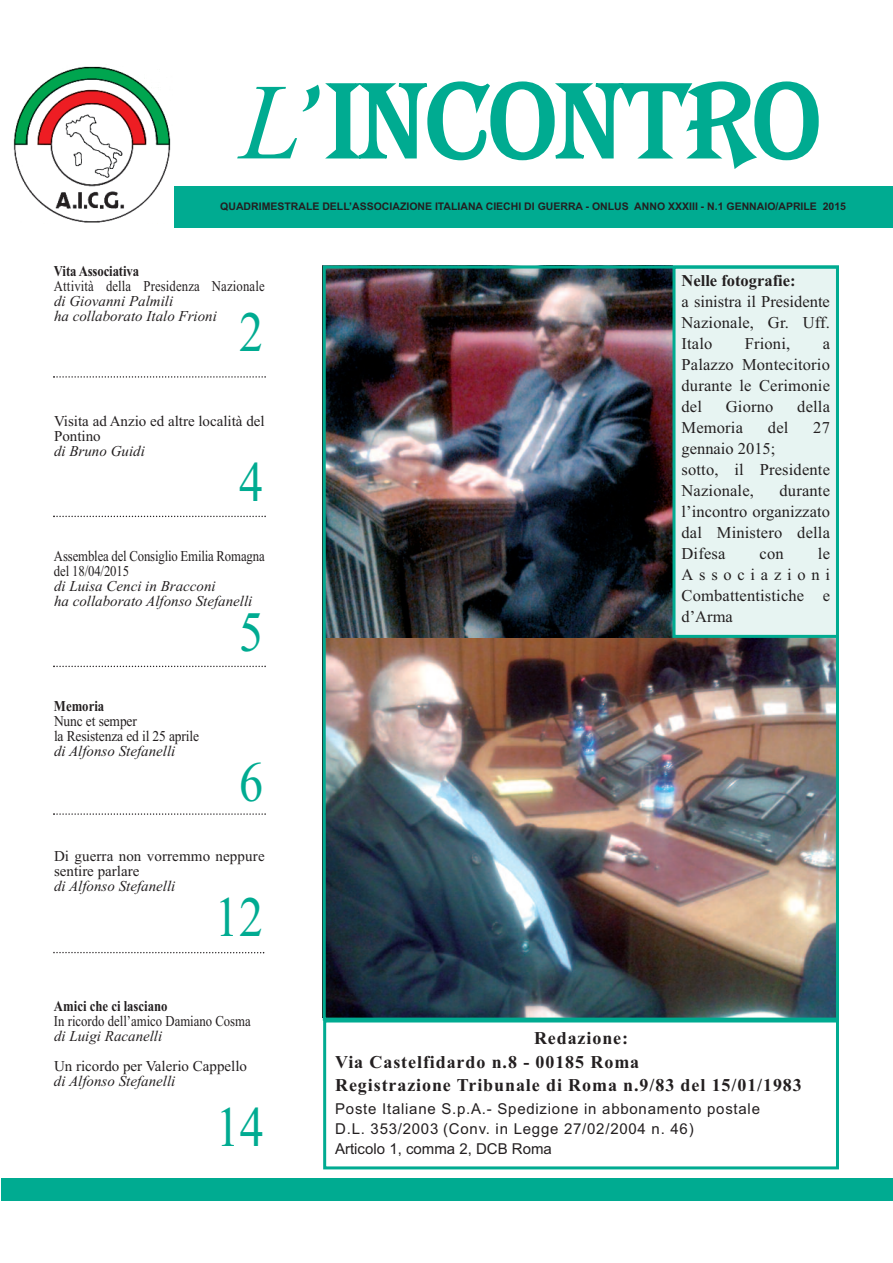
<style>
.page{position:relative;width:893px;height:1263px;background:#fff}
.page>*{position:absolute;margin:0;border:0;box-sizing:border-box;transform-origin:0 0}
.t1{font:108px "Algerian Bas D";color:#00ab91}
.t2{font:57px "Times New Roman";color:#00ab91;scale:.85 1}
.t3{font:700 18px/23.9px "Times New Roman";letter-spacing:.05em;color:#231f20}
.t4{font:16.5px/21px "Times New Roman";letter-spacing:.01em;color:#231f20;text-align:justify}
.t5{font:700 16.5px "Times New Roman";color:#231f20}
.t6{font:italic 15px/15px "Times New Roman";color:#231f20}
.t7{font:15px/20.2px "Arial";letter-spacing:.05em;color:#231f20}
.t8{font:15px/15px "Times New Roman";color:#231f20;scale:.85 1}
.t9{font:15px/15px "Times New Roman";color:#231f20}
.t10{font:700 15px "Times New Roman";color:#231f20;scale:.85 1}
.t11{font:15px/15px "Times New Roman";color:#231f20;scale:.9 1}
.t12{font:700 10.5px "Arial";color:#231f20}
.s1{font-family:"Times New Roman";font-style:italic}
</style>
<div class="page">
<div style="left:174px;top:187px;width:719px;height:41px;background:#00ab91"></div>
<img style="left:13px;top:66px;width:158px;height:157px">
<div style="left:1px;top:1178px;width:892px;height:22px;background:#00ab91"></div>
<div style="left:323px;top:1019px;width:516px;height:150px;border:3px solid #00ab91"></div>
<svg style="left:53px;top:666px;width:213px;height:1px"></svg>
<svg style="left:53px;top:516px;width:213px;height:1px"></svg>
<svg style="left:53px;top:813px;width:213px;height:2px"></svg>
<svg style="left:53px;top:376px;width:213px;height:2px"></svg>
<svg style="left:53px;top:952px;width:211px;height:1px"></svg>
<img style="left:327px;top:638px;width:508px;height:378px">
<img style="left:327px;top:270px;width:345px;height:368px">
<div style="left:675px;top:269px;width:161px;height:366px;background:#e7f4f2"></div>
<div style="left:672px;top:266px;width:167px;height:372px;border:3px solid #00ab91"></div>
<hr style="left:322px;top:265px;width:1px;height:752px;background:#231f20">
<div style="left:323px;top:266px;width:516px;height:754px;border:3px solid #00ab91"></div>
<h1 class="t1" style="left:241px;top:56px;width:582px"><span class="s1">L</span>’INCONTRO</h1>
<p class="t12" style="left:220px;top:200px;width:627px">QUADRIMESTRALE DELL’ASSOCIAZIONE ITALIANA CIECHI DI GUERRA - ONLUS ANNO XXXIII - N.1 GENNAIO/APRILE 2015</p>
<p class="t10" style="left:54px;top:262px;width:102px">Vita Associativa</p>
<p class="t8" style="left:54px;top:278px;width:249px">Attività della Presidenza Nazionale</p>
<p class="t6" style="left:54px;top:293px;width:164px">di Giovanni Palmili<br>ha collaborato Italo Frioni</p>
<h2 class="t2" style="left:239px;top:298px;width:30px">2</h2>
<p class="t9" style="left:54px;top:413px;width:212px">Visita ad Anzio ed altre località del<br>Pontino</p>
<p class="t6" style="left:54px;top:443px;width:92px">di Bruno Guidi</p>
<h2 class="t2" style="left:239px;top:448px;width:30px">4</h2>
<p class="t8" style="left:54px;top:548px;width:249px">Assemblea del Consiglio Emilia Romagna del 18/04/2015</p>
<p class="t6" style="left:54px;top:578px;width:200px">di Luisa Cenci in Bracconi<br>ha collaborato Alfonso Stefanelli</p>
<h2 class="t2" style="left:239px;top:598px;width:30px">5</h2>
<p class="t10" style="left:54px;top:697px;width:61px">Memoria</p>
<p class="t11" style="left:54px;top:713px;width:163px">Nunc et semper<br>la Resistenza ed il 25 aprile</p>
<p class="t6" style="left:54px;top:743px;width:123px">di Alfonso Stefanelli</p>
<h2 class="t2" style="left:239px;top:748px;width:30px">6</h2>
<p class="t9" style="left:54px;top:848px;width:212px">Di guerra non vorremmo neppure sentire parlare</p>
<p class="t6" style="left:54px;top:878px;width:123px">di Alfonso Stefanelli</p>
<h2 class="t2" style="left:215px;top:883px;width:58px">12</h2>
<p class="t10" style="left:54px;top:997px;width:135px">Amici che ci lasciano</p>
<p class="t8" style="left:54px;top:1013px;width:233px">In ricordo dell’amico Damiano Cosma</p>
<p class="t6" style="left:54px;top:1028px;width:110px">di Luigi Racanelli</p>
<p class="t9" style="left:54px;top:1058px;width:194px">Un ricordo per Valerio Cappello</p>
<p class="t6" style="left:54px;top:1073px;width:123px">di Alfonso Stefanelli</p>
<h2 class="t2" style="left:216px;top:1093px;width:58px">14</h2>
<p class="t5" style="left:681px;top:271px;width:116px">Nelle fotografie:</p>
<p class="t4" style="left:681px;top:291px;width:150px">a sinistra il Presidente Nazionale, Gr. Uff.<br>Italo</p>
<p class="t4" style="left:745px;top:333px;width:47px">Frioni,</p>
<p class="t4" style="left:681px;top:333px;width:150px;text-indent:141px">a Palazzo Montecitorio durante le Cerimonie del</p>
<p class="t4" style="left:726px;top:396px;width:49px">Giorno</p>
<p class="t4" style="left:797px;top:396px;width:34px">della</p>
<p class="t4" style="left:681px;top:417px;width:63px">Memoria</p>
<p class="t4" style="left:768px;top:417px;width:22px">del</p>
<p class="t4" style="left:813px;top:417px;width:18px">27</p>
<p class="t4" style="left:681px;top:438px;width:150px;text-align:left">gennaio 2015;<br>sotto, il Presidente<br>Nazionale,</p>
<p class="t4" style="left:681px;top:480px;width:150px;text-indent:98px">durante l’incontro organizzato dal Ministero della Difesa</p>
<p class="t4" style="left:681px;top:543px;width:150px;text-indent:136px">le Associazioni Combattentistiche e d’Arma</p>
<p class="t4" style="left:760px;top:543px;width:26px">con</p>
<p class="t3" style="left:335px;top:1025px;width:468px;text-indent:199px">Redazione:<br>Via Castelfidardo n.8 - 00185 Roma<br>Registrazione Tribunale di Roma n.9/83 del 15/01/1983</p>
<p class="t7" style="left:335px;top:1098px;width:426px">Poste Italiane S.p.A.- Spedizione in abbonamento postale<br>D.L. 353/2003 (Conv. in Legge 27/02/2004 n. 46)<br>Articolo 1, comma 2, DCB Roma</p>
</div>
